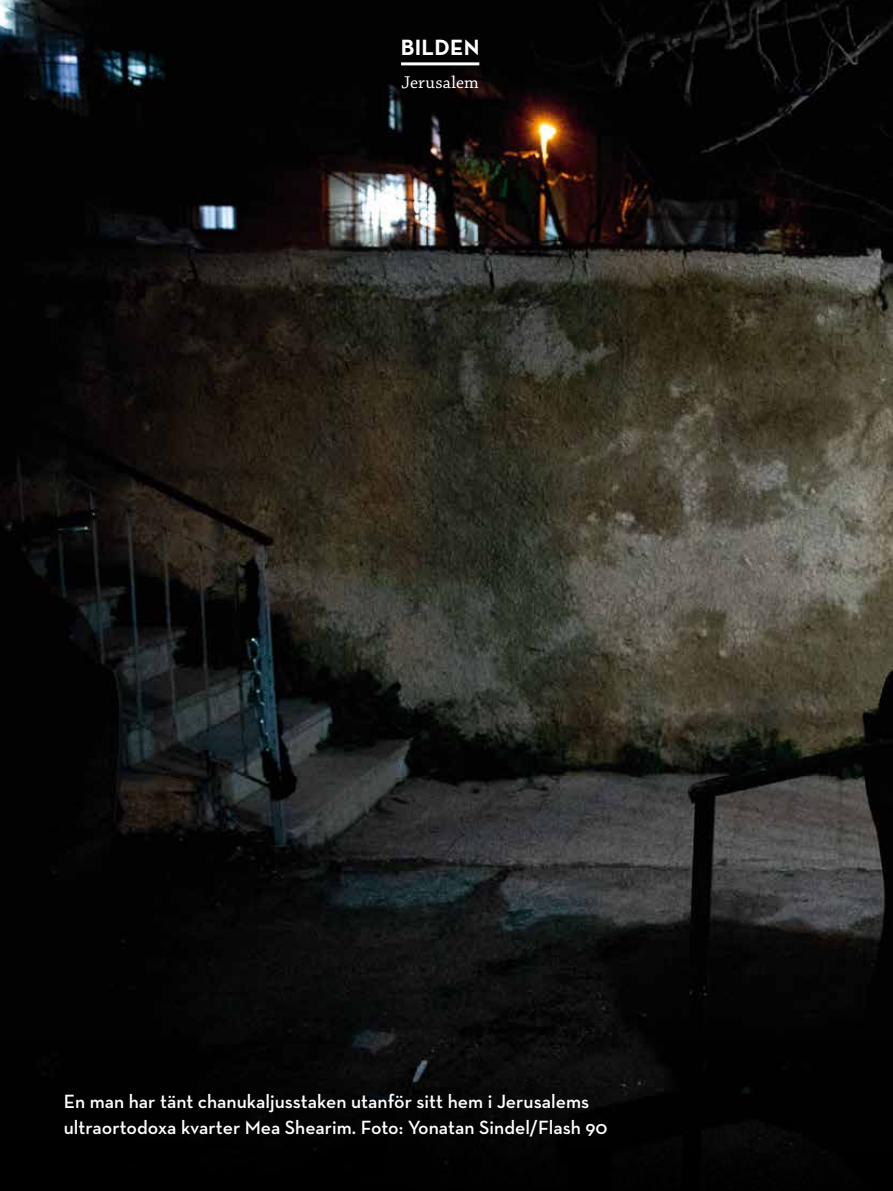
<style>
.page{position:relative;width:893px;height:1191px;background:#fff}
.page>*{position:absolute;margin:0;border:0;box-sizing:border-box;transform-origin:0 0}
.t1{font:700 22.5px "Neutra Text";letter-spacing:.01em;color:#fff}
.t2{font:600 19.5px/25.5px "Neutra Text";color:#fff}
.t3{font:18px "Chaparral Pro";color:#fff}
</style>
<div class="page">
<img style="left:0;top:0;width:893px;height:1039px">
<hr style="left:401px;top:62px;width:78px;height:3px;background:#fff">
<svg style="left:0;top:1039px;width:893px;height:152px;background:#030303"></svg>
<p class="t1" style="left:401px;top:33px;width:80px">BILDEN</p>
<p class="t3" style="left:402px;top:72px;width:79px">Jerusalem</p>
<p class="t2" style="left:64px;top:1088px;width:545px">En man har tänt chanukaljusstaken utanför sitt hem i Jerusalems ultraortodoxa kvarter Mea Shearim. Foto: Yonatan Sindel/Flash 90</p>
</div>
